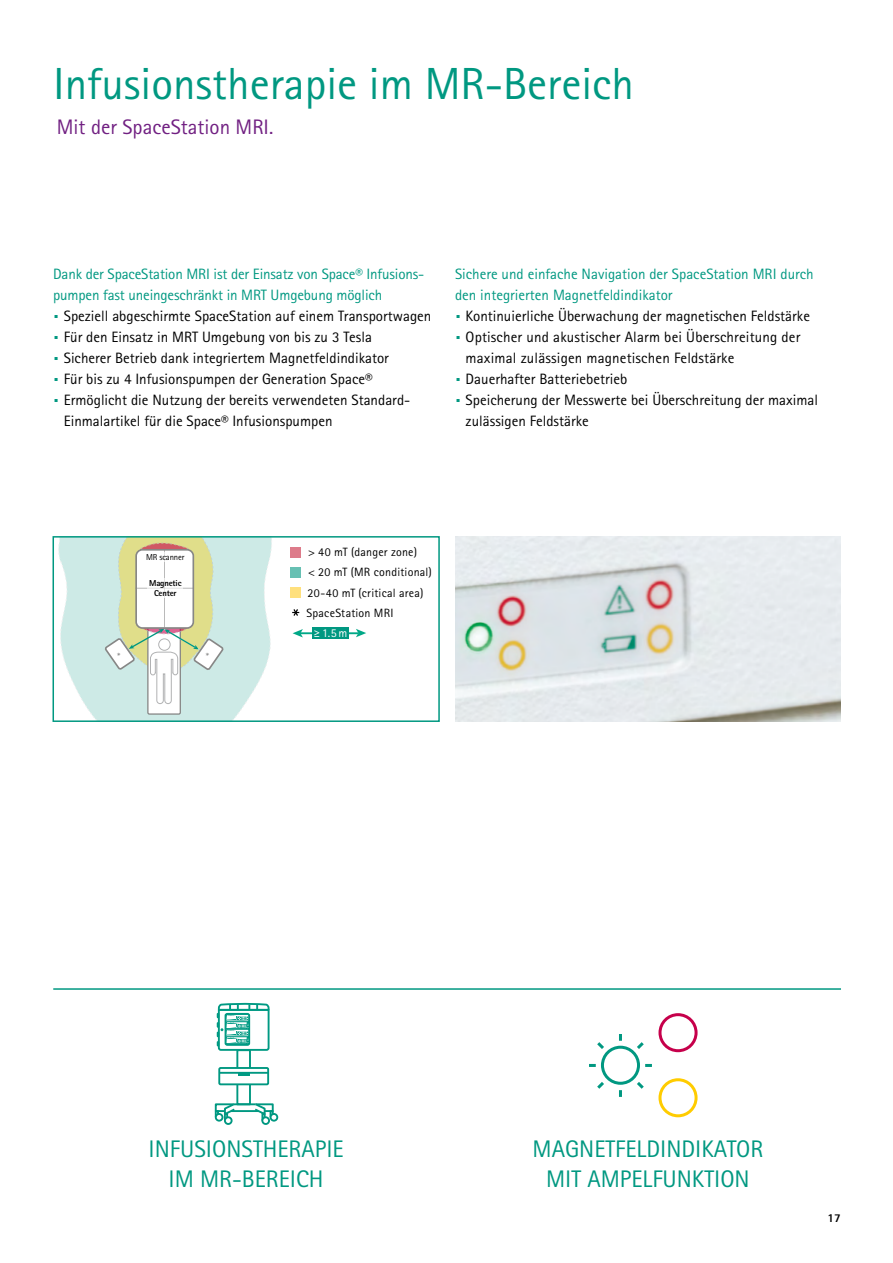
<style>
.page{position:relative;width:893px;height:1263px;background:#fff}
.page>*{position:absolute;margin:0;border:0;box-sizing:border-box;transform-origin:0 0}
.t1{font:45px "Rotis Sans Serif Pro";color:#009881}
.t2{font:24px/30px "Rotis Sans Serif Pro";color:#009881;text-align:center}
.t3{font:21px "Rotis Sans Serif Pro";color:#712082}
.t4{font:15px "Rotis Sans Serif Pro";color:#000}
.t5{font:15px "Rotis Sans Serif Pro";letter-spacing:-.01em;color:#009881}
.t6{font:12px "Rotis Sans Serif Pro";letter-spacing:.02em;color:#000}
.t7{font:12px "Rotis Sans Serif Pro";color:#fff}
.t8{font:800 12px "Rotis Sans Serif Pro";color:#000}
.t9{font:800 8.7px/10.4px "Rotis Sans Serif Pro";letter-spacing:-.02em;color:#000;text-align:center}
.t10{font:8.7px "Rotis Sans Serif Pro";letter-spacing:-.02em;color:#000}
</style>
<div class="page">
<div style="left:215px;top:1103px;width:59px;height:9px;border:2px solid #009881"></div>
<div style="left:224px;top:1116px;width:9px;height:9px;border:2px solid #009881;border-radius:50%"></div>
<div style="left:261px;top:1116px;width:9px;height:9px;border:2px solid #009881;border-radius:50%"></div>
<div style="left:270px;top:1113px;width:8px;height:8px;border:2px solid #009881;border-radius:50%"></div>
<div style="left:236px;top:1049px;width:15px;height:56px;border:2px solid #009881"></div>
<div style="left:219px;top:1068px;width:49px;height:16px;background:#fff"></div>
<div style="left:218px;top:1067px;width:51px;height:18px;border:2px solid #009881"></div>
<hr style="left:219px;top:1072px;width:49px;height:2px;background:#009881">
<svg style="left:238px;top:1074px;width:11px;height:2px"></svg>
<svg style="left:215px;top:1102px;width:22px;height:20px"></svg>
<svg style="left:253px;top:1103px;width:21px;height:19px"></svg>
<svg style="left:217px;top:1002px;width:53px;height:50px"></svg>
<img style="left:455px;top:537px;width:386px;height:184px">
<div style="left:290px;top:547px;width:11px;height:11px;background:#dd7b8a"></div>
<div style="left:290px;top:587px;width:11px;height:11px;background:#ffe07d"></div>
<div style="left:290px;top:567px;width:11px;height:10px;background:#67c0b3"></div>
<svg style="left:292px;top:609px;width:7px;height:7px"></svg>
<hr style="left:300px;top:632px;width:58px;height:2px;background:#00a887">
<svg style="left:293px;top:629px;width:10px;height:8px"></svg>
<svg style="left:356px;top:629px;width:10px;height:8px"></svg>
<div style="left:312px;top:628px;width:37px;height:11px;background:#009881"></div>
<hr style="left:53px;top:988px;width:788px;height:2px;background:#009881">
<div style="left:53px;top:536px;width:387px;height:186px;border:2px solid #009881"></div>
<div style="left:658px;top:1013px;width:40px;height:39px;border:3px solid #c6004b;border-radius:50%"></div>
<div style="left:658px;top:1078px;width:40px;height:39px;border:3px solid #fc0;border-radius:50%"></div>
<div style="left:601px;top:1046px;width:39px;height:39px;border:3px solid #009881;border-radius:50%"></div>
<svg style="left:619px;top:1034px;width:3px;height:7px"></svg>
<svg style="left:619px;top:1090px;width:3px;height:7px"></svg>
<svg style="left:589px;top:1064px;width:7px;height:3px"></svg>
<svg style="left:645px;top:1064px;width:7px;height:3px"></svg>
<svg style="left:597px;top:1042px;width:10px;height:10px"></svg>
<svg style="left:637px;top:1082px;width:7px;height:7px"></svg>
<svg style="left:597px;top:1082px;width:7px;height:7px"></svg>
<svg style="left:634px;top:1042px;width:10px;height:10px"></svg>
<svg style="left:58px;top:537px;width:214px;height:185px"></svg>
<h1 class="t1" style="left:53px;top:57px;width:582px">Infusionstherapie im MR-Bereich</h1>
<h3 class="t3" style="left:57px;top:115px;width:218px">Mit der SpaceStation MRI.</h3>
<p class="t5" style="left:53px;top:265px;width:373px">Dank der SpaceStation MRI ist der Einsatz von Space® Infusions-</p>
<p class="t5" style="left:53px;top:286px;width:331px">pumpen fast uneingeschränkt in MRT Umgebung möglich</p>
<p class="t4" style="left:53px;top:307px;width:380px"><sup>.</sup> Speziell abgeschirmte SpaceStation auf einem Transportwagen</p>
<p class="t4" style="left:53px;top:328px;width:320px"><sup>.</sup> Für den Einsatz in MRT Umgebung von bis zu 3 Tesla</p>
<p class="t4" style="left:53px;top:349px;width:337px"><sup>.</sup> Sicherer Betrieb dank integriertem Magnetfeldindikator</p>
<p class="t4" style="left:53px;top:370px;width:321px"><sup>.</sup> Für bis zu 4 Infusionspumpen der Generation Space®</p>
<p class="t4" style="left:53px;top:391px;width:359px"><sup>.</sup> Ermöglicht die Nutzung der bereits verwendeten Standard-</p>
<p class="t4" style="left:64px;top:412px;width:270px">Einmalartikel für die Space® Infusionspumpen</p>
<p class="t5" style="left:455px;top:265px;width:360px">Sichere und einfache Navigation der SpaceStation MRI durch</p>
<p class="t5" style="left:455px;top:286px;width:219px">den integrierten Magnetfeldindikator</p>
<p class="t4" style="left:455px;top:307px;width:356px"><sup>.</sup> Kontinuierliche Überwachung der magnetischen Feldstärke</p>
<p class="t4" style="left:455px;top:328px;width:347px"><sup>.</sup> Optischer und akustischer Alarm bei Überschreitung der</p>
<p class="t4" style="left:466px;top:349px;width:270px">maximal zulässigen magnetischen Feldstärke</p>
<p class="t4" style="left:455px;top:370px;width:174px"><sup>.</sup> Dauerhafter Batteriebetrieb</p>
<p class="t4" style="left:455px;top:391px;width:364px"><sup>.</sup> Speicherung der Messwerte bei Überschreitung der maximal</p>
<p class="t4" style="left:466px;top:412px;width:125px">zulässigen Feldstärke</p>
<p class="t10" style="left:146px;top:551px;width:40px">MR scanner</p>
<p class="t6" style="left:308px;top:545px;width:110px">&gt; 40 mT (danger zone)</p>
<p class="t6" style="left:308px;top:585px;width:117px">20-40 mT (critical area)</p>
<p class="t6" style="left:308px;top:565px;width:125px">&lt; 20 mT (MR conditional)</p>
<p class="t6" style="left:306px;top:605px;width:89px">SpaceStation MRI</p>
<p class="t7" style="left:313px;top:626px;width:35px">≥1.5m</p>
<p class="t9" style="left:149px;top:578px;width:34px">Magnetic<br>Center</p>
<h2 class="t2" style="left:149px;top:1134px;width:197px">INFUSIONSTHERAPIE<br>IM MR-BEREICH</h2>
<h2 class="t2" style="left:533px;top:1134px;width:232px">MAGNETFELDINDIKATOR<br>MIT AMPELFUNKTION</h2>
<p class="t8" style="left:827px;top:1211px;width:15px">17</p>
</div>
